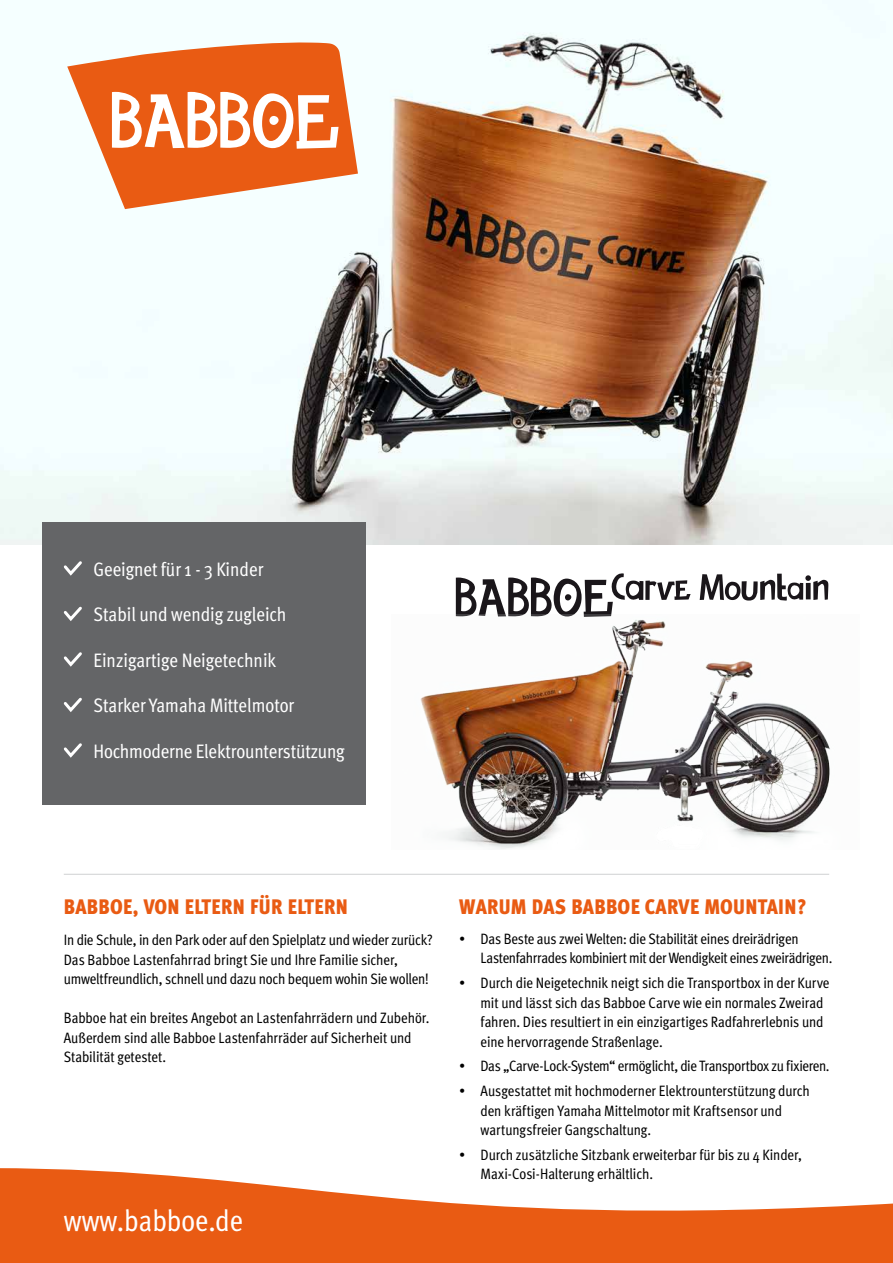
<style>
.page{position:relative;width:893px;height:1263px;background:#fff}
.page>*{position:absolute;margin:0;border:0;box-sizing:border-box;transform-origin:0 0}
.t1{font:30px "Meta Cond";color:#fff}
.t2{font:900 21px "Meta Cond";letter-spacing:.02em;color:#e95b13}
.t3{font:19.5px "Meta Cond";letter-spacing:-.005em;color:#fff}
.t4{font:15px/19.5px "Meta Cond";letter-spacing:-.01em;color:#000}
</style>
<div class="page">
<img style="left:0;top:0;width:893px;height:544px">
<div style="left:43px;top:523px;width:323px;height:282px;background:#646567"></div>
<svg style="left:63px;top:561px;width:19px;height:15px"></svg>
<svg style="left:63px;top:606px;width:19px;height:15px"></svg>
<svg style="left:63px;top:652px;width:19px;height:15px"></svg>
<svg style="left:63px;top:697px;width:19px;height:15px"></svg>
<svg style="left:63px;top:743px;width:19px;height:15px"></svg>
<svg style="left:0;top:1168px;width:893px;height:95px;fill:#e95b13"></svg>
<svg style="left:67px;top:43px;width:291px;height:166px;fill:#e95b13"></svg>
<svg style="left:112px;top:92px;width:227px;height:57px"></svg>
<svg style="left:456px;top:573px;width:235px;height:42px"></svg>
<svg style="left:700px;top:574px;width:128px;height:27px"></svg>
<img style="left:420px;top:615px;width:410px;height:234px">
<hr style="left:64px;top:874px;width:765px;height:1px;background:#d0d1d2">
<h3 class="t3" style="left:94px;top:558px;width:171px">Geeignet für 1 - 3 Kinder</h3>
<h3 class="t3" style="left:94px;top:603px;width:194px">Stabil und wendig zugleich</h3>
<h3 class="t3" style="left:94px;top:649px;width:184px">Einzigartige Neigetechnik</h3>
<h3 class="t3" style="left:94px;top:694px;width:202px">Starker Yamaha Mittelmotor</h3>
<h3 class="t3" style="left:94px;top:740px;width:253px">Hochmoderne Elektrounterstützung</h3>
<h2 class="t2" style="left:64px;top:894px;width:286px">BABBOE, VON ELTERN FÜR ELTERN</h2>
<p class="t4" style="left:64px;top:930px;width:371px">In die Schule, in den Park oder auf den Spielplatz und wieder zurück?<br>Das Babboe Lastenfahrrad bringt Sie und Ihre Familie sicher, umweltfreundlich, schnell und dazu noch bequem wohin Sie wollen!</p>
<p class="t4" style="left:64px;top:1008px;width:367px">Babboe hat ein breites Angebot an Lastenfahrrädern und Zubehör.<br>Außerdem sind alle Babboe Lastenfahrräder auf Sicherheit und<br>Stabilität getestet.</p>
<h1 class="t1" style="left:64px;top:1204px;width:181px">www.babboe.de</h1>
<h2 class="t2" style="left:459px;top:894px;width:349px">WARUM DAS BABBOE CARVE MOUNTAIN?</h2>
<p class="t4" style="left:480px;top:929px;width:353px;text-indent:-21px">• Das Beste aus zwei Welten: die Stabilität eines dreirädrigen<br>Lastenfahrrades kombiniert mit der Wendigkeit eines zweirädrigen.</p>
<p class="t4" style="left:480px;top:973px;width:351px;text-indent:-21px">• Durch die Neigetechnik neigt sich die Transportbox in der Kurve mit und lässt sich das Babboe Carve wie ein normales Zweirad fahren. Dies resultiert in ein einzigartiges Radfahrerlebnis und eine hervorragende Straßenlage.</p>
<p class="t4" style="left:459px;top:1056px;width:372px">• Das „Carve-Lock-System“ ermöglicht, die Transportbox zu fixieren.</p>
<p class="t4" style="left:480px;top:1081px;width:331px;text-indent:-21px">• Ausgestattet mit hochmoderner Elektrounterstützung durch den kräftigen Yamaha Mittelmotor mit Kraftsensor und wartungsfreier Gangschaltung.</p>
<p class="t4" style="left:480px;top:1145px;width:323px;text-indent:-21px">• Durch zusätzliche Sitzbank erweiterbar für bis zu 4 Kinder,<br>Maxi-Cosi-Halterung erhältlich.</p>
</div>
